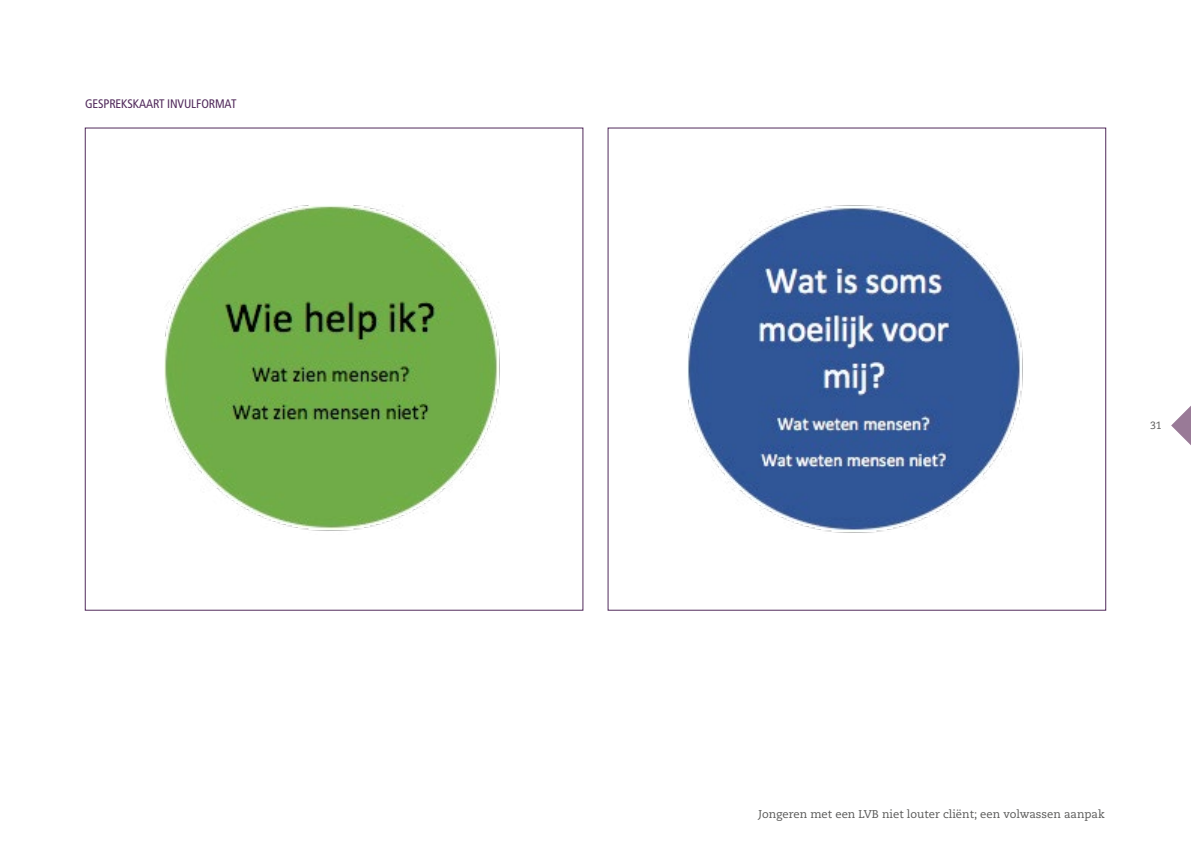
<style>
.page{position:relative;width:1191px;height:851px;background:#fff}
.page>*{position:absolute;margin:0;border:0;box-sizing:border-box;transform-origin:0 0}
.t1{font:12.3px "Fontys Frutiger Cn";letter-spacing:-.01em;color:#512a5b}
.t2{font:11.25px "Caecilia";color:#575756}
.t3{font:10.5px "Caecilia";color:#575756}
</style>
<div class="page">
<svg style="left:1171px;top:406px;width:20px;height:39px"></svg>
<img style="left:164px;top:205px;width:336px;height:326px">
<img style="left:687px;top:205px;width:336px;height:328px">
<p class="t1" style="left:85px;top:97px;width:153px">GESPREKSKAART INVULFORMAT</p>
<p class="t3" style="left:1150px;top:419px;width:13px">31</p>
<p class="t2" style="left:758px;top:807px;width:348px">Jongeren met een LVB niet louter cliënt; een volwassen aanpak</p>
</div>
